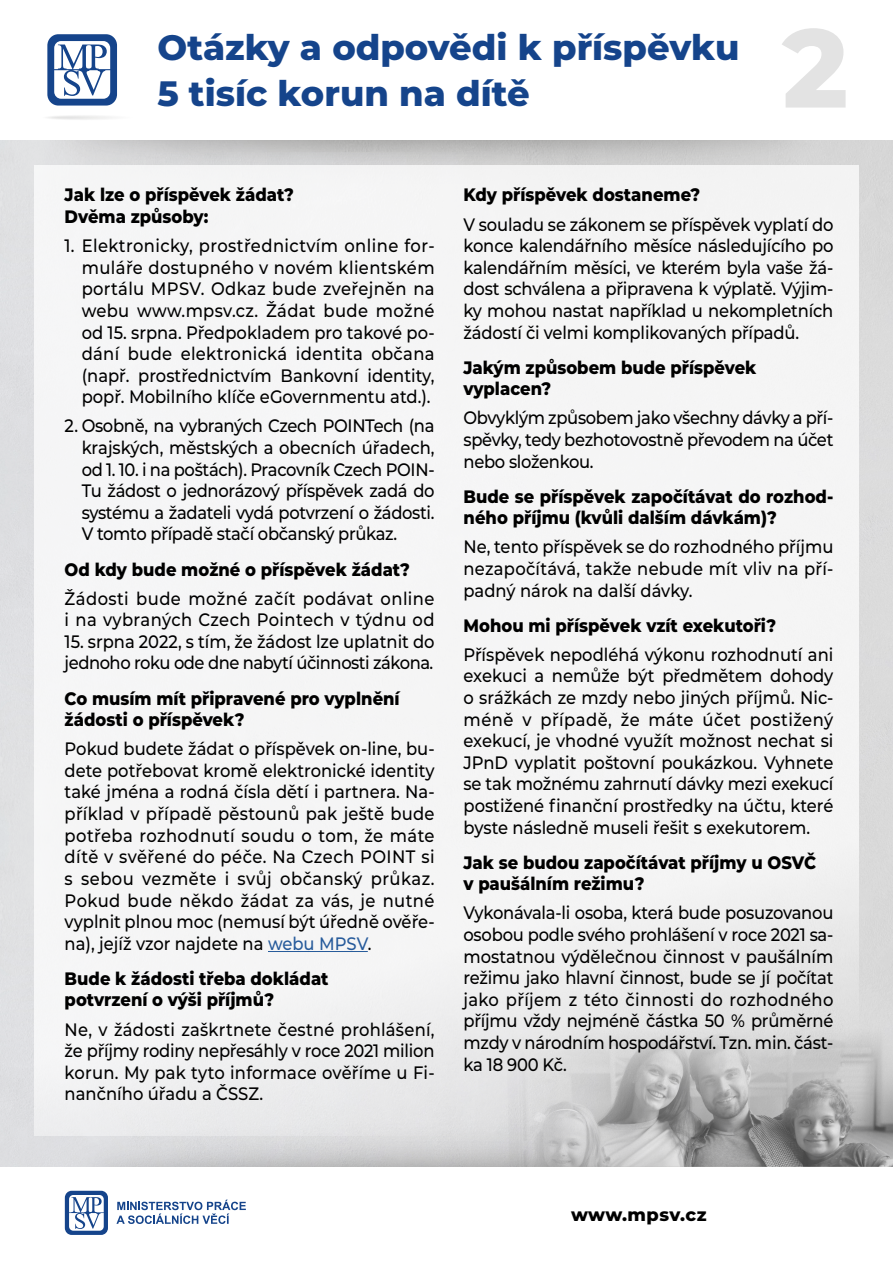
<style>
.page{position:relative;width:893px;height:1263px;background:#fff}
.page>*{position:absolute;margin:0;border:0;box-sizing:border-box;transform-origin:0 0}
.t1{font:800 111.15px "Montserrat";color:#e3e3e3}
.t2{font:800 35.25px/46px "Montserrat";color:#15448b}
.t3{font:500 18px/21.6px "Montserrat";color:#000;text-align:justify;scale:.91 1}
.t4{font:800 18px/21.6px "Montserrat";color:#000;scale:.91 1}
.t5{font:500 18px/21.6px "Montserrat";letter-spacing:-.025em;color:#000;scale:.91 1}
.t6{font:500 18px/21.6px "Montserrat";letter-spacing:.025em;color:#000;scale:.91 1}
.t7{font:800 17.7px "Montserrat";letter-spacing:.02em;color:#000}
.s1{color:#275b9b}
</style>
<div class="page">
<div style="left:34px;top:166px;width:825px;height:970px;background:#f5f5f5"></div>
<svg style="left:65px;top:1191px;width:43px;height:44px"></svg>
<svg style="left:116px;top:1200px;width:130px;height:24px"></svg>
<svg style="left:47px;top:34px;width:70px;height:70px"></svg>
<img style="left:48px;top:104px;width:64px;height:16px">
<hr style="left:268px;top:951px;width:100px;height:1px;background:#275b9b">
<img style="left:454px;top:1021px;width:439px;height:145px">
<h2 class="t2" style="left:157px;top:23px;width:584px">Otázky a odpovědi k příspěvku<br>5 tisíc korun na dítě</h2>
<h1 class="t1" style="left:782px;top:-13px;width:67px">2</h1>
<p class="t4" style="left:65px;top:183px;width:254px">Jak lze o příspěvek žádat?<br>Dvěma způsoby:</p>
<p class="t3" style="left:82px;top:234px;width:389px;text-indent:-17px">1. Elektronicky, prostřednictvím online for&shy;muláře dostupného v novém klientském portálu MPSV. Odkaz bude zveřejněn na webu www.mpsv.cz. Žádat bude možné od 15. srpna. Předpokladem pro takové po&shy;dání bude elektronická identita občana (např. prostřednictvím Bankovní identity, popř. Mobilního klíče eGovernmentu atd.).</p>
<p class="t3" style="left:82px;top:414px;width:389px;text-indent:-17px">2. Osobně, na vybraných Czech POINTech (na krajských, městských a obecních úřadech, od 1. 10. i na poštách). Pracovník Czech POIN-Tu žádost o jednorázový příspěvek zadá do systému a žadateli vydá potvrzení o žádosti.<br>V tomto případě stačí občanský průkaz.</p>
<p class="t4" style="left:65px;top:557px;width:381px">Od kdy bude možné o příspěvek žádat?</p>
<p class="t6" style="left:65px;top:587px;width:408px">Žádosti bude možné začít podávat online i na vybraných Czech Pointech v týdnu od</p>
<p class="t5" style="left:65px;top:630px;width:408px">15. srpna 2022, s tím, že žádost lze uplatnit do jednoho roku ode dne nabytí účinnosti zákona.</p>
<p class="t4" style="left:65px;top:686px;width:370px">Co musím mít připravené pro vyplnění žádosti o příspěvek?</p>
<p class="t3" style="left:65px;top:737px;width:408px">Pokud budete žádat o příspěvek on-line, bu&shy;dete potřebovat kromě elektronické identity také jména a rodná čísla dětí i partnera. Na&shy;příklad v případě pěstounů pak ještě bude potřeba rozhodnutí soudu o tom, že máte dítě v svěřené do péče. Na Czech POINT si s sebou vezměte i svůj občanský průkaz.<br>Pokud bude někdo žádat za vás, je nutné vyplnit plnou moc (nemusí být úředně ověře&shy;na), jejíž vzor najdete na <span class="s1">webu MPSV</span>.</p>
<p class="t4" style="left:65px;top:967px;width:292px">Bude k žádosti třeba dokládat potvrzení o výši příjmů?</p>
<p class="t3" style="left:65px;top:1017px;width:408px">Ne, v žádosti zaškrtnete čestné prohlášení, že příjmy rodiny nepřesáhly v roce 2021 milion korun. My pak tyto informace ověříme u Fi&shy;nančního úřadu a ČSSZ.</p>
<p class="t4" style="left:463px;top:183px;width:262px">Kdy příspěvek dostaneme?</p>
<p class="t3" style="left:463px;top:213px;width:408px">V souladu se zákonem se příspěvek vyplatí do konce kalendářního měsíce následujícího po kalendářním měsíci, ve kterém byla vaše žá&shy;dost schválena a připravena k výplatě. Výjim&shy;ky mohou nastat například u nekompletních žádostí či velmi komplikovaných případů.</p>
<p class="t4" style="left:463px;top:355px;width:323px">Jakým způsobem bude příspěvek vyplacen?</p>
<p class="t3" style="left:463px;top:406px;width:408px">Obvyklým způsobem jako všechny dávky a pří&shy;spěvky, tedy bezhotovostně převodem na účet nebo složenkou.</p>
<p class="t4" style="left:463px;top:484px;width:408px">Bude se příspěvek započítávat do rozhod&shy;ného příjmu (kvůli dalším dávkám)?</p>
<p class="t3" style="left:463px;top:535px;width:408px">Ne, tento příspěvek se do rozhodného příjmu nezapočítává, takže nebude mít vliv na pří&shy;padný nárok na další dávky.</p>
<p class="t4" style="left:463px;top:613px;width:345px">Mohou mi příspěvek vzít exekutoři?</p>
<p class="t3" style="left:463px;top:643px;width:408px">Příspěvek nepodléhá výkonu rozhodnutí ani exekuci a nemůže být předmětem dohody o srážkách ze mzdy nebo jiných příjmů. Nic&shy;méně v případě, že máte účet postižený exekucí, je vhodné využít možnost nechat si JPnD vyplatit poštovní poukázkou. Vyhnete se tak možnému zahrnutí dávky mezi exekucí postižené finanční prostředky na účtu, které byste následně museli řešit s exekutorem.</p>
<p class="t4" style="left:463px;top:850px;width:389px">Jak se budou započítávat příjmy u OSVČ v paušálním režimu?</p>
<p class="t3" style="left:463px;top:901px;width:408px">Vykonávala-li osoba, která bude posuzovanou osobou podle svého prohlášení v roce 2021 sa&shy;mostatnou výdělečnou činnost v paušálním režimu jako hlavní činnost, bude se jí počítat jako příjem z této činnosti do rozhodného příjmu vždy nejméně částka 50 % průměrné mzdy v národním hospodářství. Tzn. min. část&shy;ka 18 900 Kč.</p>
<p class="t7" style="left:571px;top:1201px;width:137px">www.mpsv.cz</p>
</div>
